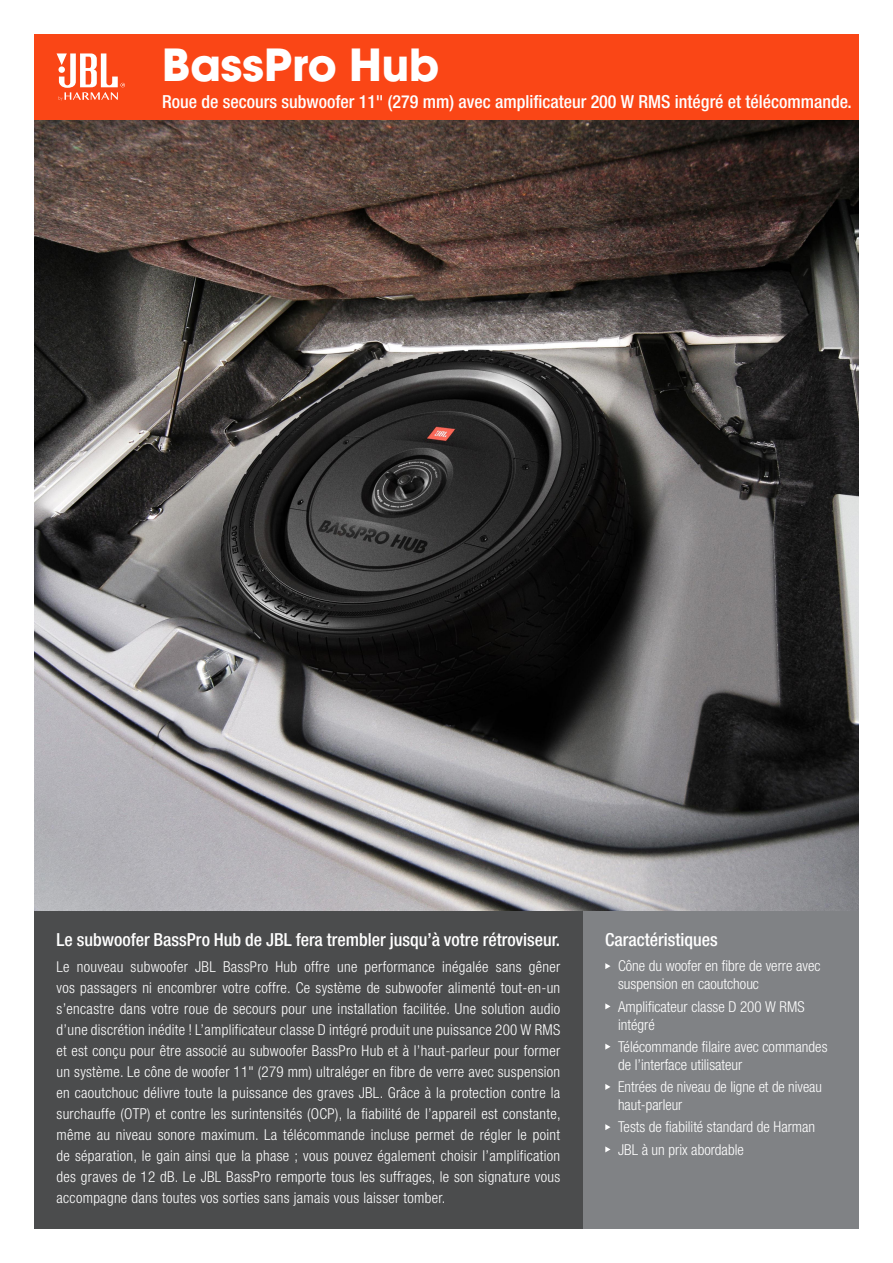
<style>
.page{position:relative;width:893px;height:1263px;background:#fff}
.page>*{position:absolute;margin:0;border:0;box-sizing:border-box;transform-origin:0 0}
.t1{font:700 48.75px "Avant Gard Goth EF";color:#fff}
.t2{font:500 condensed 18px "Helvetica Neue LT Pro";color:#fff}
.t3{font:300 condensed 15px/21px "Helvetica Neue LT Pro";color:#fff}
</style>
<div class="page">
<img style="left:34px;top:119px;width:825px;height:792px">
<div style="left:583px;top:911px;width:276px;height:318px;background:#808285"></div>
<svg style="left:605px;top:963px;width:5px;height:6px"></svg>
<svg style="left:605px;top:1003px;width:5px;height:6px"></svg>
<svg style="left:605px;top:1044px;width:5px;height:6px"></svg>
<svg style="left:605px;top:1084px;width:5px;height:6px"></svg>
<svg style="left:605px;top:1124px;width:5px;height:6px"></svg>
<svg style="left:605px;top:1146px;width:5px;height:6px"></svg>
<div style="left:34px;top:34px;width:825px;height:85px;background:#fa4616"></div>
<div style="left:34px;top:911px;width:549px;height:318px;background:#4b4c4d"></div>
<svg style="left:57px;top:53px;width:68px;height:48px"></svg>
<p class="t1" style="left:162px;top:35px;width:279px">BassPro Hub</p>
<p class="t2" style="left:162px;top:90px;width:691px">Roue de secours subwoofer 11" (279 mm) avec amplificateur 200 W RMS intégré et télécommande.</p>
<p class="t2" style="left:57px;top:929px;width:505px">Le subwoofer BassPro Hub de JBL fera trembler jusqu’à votre rétroviseur.</p>
<p class="t3" style="left:57px;top:956px;width:506px;text-align:justify">Le nouveau subwoofer JBL BassPro Hub offre une performance inégalée sans gêner vos passagers ni encombrer votre coffre. Ce système de subwoofer alimenté tout-en-un s’encastre dans votre roue de secours pour une installation facilitée. Une solution audio d’une discrétion inédite ! L’amplificateur classe D intégré produit une puissance 200 W RMS et est conçu pour être associé au subwoofer BassPro Hub et à l’haut-parleur pour former un système. Le cône de woofer 11" (279 mm) ultraléger en fibre de verre avec suspension en caoutchouc délivre toute la puissance des graves JBL. Grâce à la protection contre la surchauffe (OTP) et contre les surintensités (OCP), la fiabilité de l’appareil est constante, même au niveau sonore maximum. La télécommande incluse permet de régler le point de séparation, le gain ainsi que la phase ; vous pouvez également choisir l’amplification des graves de 12 dB. Le JBL BassPro remporte tous les suffrages, le son signature vous accompagne dans toutes vos sorties sans jamais vous laisser tomber.</p>
<p class="t2" style="left:605px;top:929px;width:114px">Caractéristiques</p>
<p class="t3" style="left:618px;top:957px;width:204px;line-height:18px">Cône du woofer en fibre de verre avec suspension en caoutchouc</p>
<p class="t3" style="left:618px;top:997px;width:188px;line-height:18px">Amplificateur classe D 200 W RMS intégré</p>
<p class="t3" style="left:618px;top:1037px;width:211px;line-height:18px">Télécommande filaire avec commandes de l’interface utilisateur</p>
<p class="t3" style="left:618px;top:1078px;width:205px;line-height:18px">Entrées de niveau de ligne et de niveau haut-parleur</p>
<p class="t3" style="left:618px;top:1116px;width:199px">Tests de fiabilité standard de Harman</p>
<p class="t3" style="left:618px;top:1139px;width:127px">JBL à un prix abordable</p>
</div>
